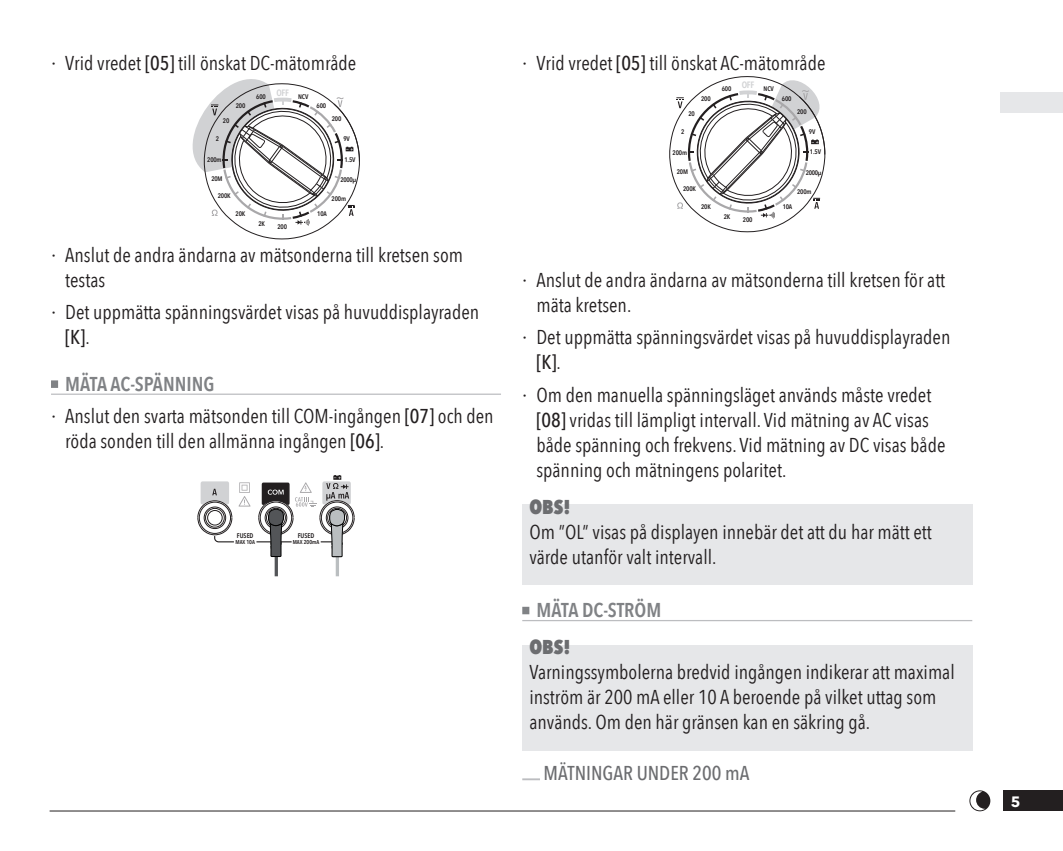
<style>
.page{position:relative;width:1063px;height:851px;background:#fff}
.page>*{position:absolute;margin:0;border:0;box-sizing:border-box;transform-origin:0 0}
.TEKST_-_NOTE_IMPORTANT{font:20px/25px "Avenir Next Condensed";color:#231f20}
.TITLE_-_NIV2{font:600 20px "Avenir Next Condensed";color:#808285}
.TITLE_-_NIV3{font:500 20px "Avenir Next Condensed";color:#6c6d70}
.TITLE_-_NOTE_IMPORTANT{font:800 20px "Avenir Next Condensed";color:#6c6d70}
.t1{font:700 15px "Avenir Next";color:#fff}
.t2{font:600 9.25px "Avenir Next Condensed";letter-spacing:-.025em;color:#d1d2d4}
.t3{font:600 6.75px "Avenir Next Condensed";letter-spacing:-.025em;color:#231f20}
.t4{font:600 5.75px "Avenir Next Condensed";color:#231f20}
.s1{font-family:"Avenir Next"}
.s2{font-weight:500}
</style>
<div class="page">
<div style="left:1004px;top:790px;width:59px;height:20px;background:#231f20"></div>
<hr style="left:50px;top:810px;width:905px;height:1px;background:#231f20">
<div style="left:1001px;top:92px;width:62px;height:21px;background:#e6e7e9"></div>
<svg style="left:969px;top:790px;width:21px;height:21px"></svg>
<div style="left:51px;top:380px;width:7px;height:8px;background:#808285"></div>
<hr style="left:51px;top:393px;width:450px;height:2px;background:#bcbdc0">
<svg style="left:192px;top:79px;width:168px;height:160px"></svg>
<svg style="left:197px;top:475px;width:158px;height:101px"></svg>
<div style="left:522px;top:504px;width:450px;height:81px;background:#e6e7e9"></div>
<div style="left:522px;top:606px;width:7px;height:8px;background:#808285"></div>
<hr style="left:522px;top:620px;width:450px;height:1px;background:#bcbdc0">
<div style="left:522px;top:645px;width:450px;height:105px;background:#e6e7e9"></div>
<svg style="left:522px;top:778px;width:18px;height:2px"></svg>
<svg style="left:669px;top:76px;width:157px;height:156px"></svg>
<p class="TEKST_-_NOTE_IMPORTANT" style="left:51px;top:49px;width:307px"><span class="s1">·</span> Vrid vredet <span class="s2">[05]</span> till önskat DC-mätområde</p>
<p class="t2" style="left:276px;top:84px;width:34px">OFF <sub>NCV</sub></p>
<p class="t3" style="left:317px;top:100px;width:11px">600</p>
<p class="t3" style="left:332px;top:113px;width:11px">200</p>
<p class="t3" style="left:344px;top:133px;width:8px">9V</p>
<p class="t3" style="left:344px;top:153px;width:13px">1.5V</p>
<p class="t3" style="left:341px;top:174px;width:17px">2000µ</p>
<p class="t3" style="left:332px;top:193px;width:16px">200m</p>
<p class="t3" style="left:317px;top:208px;width:11px">10A</p>
<p class="t3" style="left:277px;top:221px;width:11px">200</p>
<p class="t3" style="left:256px;top:90px;width:11px">600</p>
<p class="t3" style="left:236px;top:100px;width:11px">200</p>
<p class="t3" style="left:223px;top:115px;width:8px">20</p>
<p class="t3" style="left:216px;top:133px;width:5px">2</p>
<p class="t3" style="left:207px;top:154px;width:16px">200m</p>
<p class="t3" style="left:211px;top:173px;width:13px">20M</p>
<p class="t3" style="left:218px;top:190px;width:14px">200K</p>
<p class="t3" style="left:236px;top:207px;width:11px">20K</p>
<p class="t3" style="left:258px;top:218px;width:8px">2K</p>
<p class="TEKST_-_NOTE_IMPORTANT" style="left:65px;top:242px;width:399px;text-indent:-14px"><span class="s1">·</span> Anslut de andra ändarna av mätsonderna till kretsen som testas</p>
<p class="TEKST_-_NOTE_IMPORTANT" style="left:65px;top:299px;width:416px;text-indent:-14px"><span class="s1">·</span> Det uppmätta spänningsvärdet visas på huvuddisplayraden <span class="s2">[K]</span>.</p>
<p class="TITLE_-_NIV2" style="left:65px;top:366px;width:151px">MÄTA AC-SPÄNNING</p>
<p class="TEKST_-_NOTE_IMPORTANT" style="left:65px;top:402px;width:430px;text-indent:-14px"><span class="s1">·</span> Anslut den svarta mätsonden till COM-ingången <span class="s2">[07]</span> och den röda sonden till den allmänna ingången <span class="s2">[06]</span>.</p>
<p class="t3" style="left:237px;top:529px;width:18px">FUSED</p>
<p class="t4" style="left:235px;top:536px;width:21px">MAX 10A</p>
<p class="t3" style="left:298px;top:529px;width:18px">FUSED</p>
<p class="t4" style="left:293px;top:536px;width:28px">MAX 200mA</p>
<p class="TEKST_-_NOTE_IMPORTANT" style="left:522px;top:49px;width:305px"><span class="s1">·</span> Vrid vredet <span class="s2">[05]</span> till önskat AC-mätområde</p>
<p class="t2" style="left:742px;top:77px;width:34px">OFF <sub>NCV</sub></p>
<p class="t3" style="left:782px;top:93px;width:11px">600</p>
<p class="t3" style="left:797px;top:106px;width:11px">200</p>
<p class="t3" style="left:809px;top:126px;width:8px">9V</p>
<p class="t3" style="left:810px;top:146px;width:13px">1.5V</p>
<p class="t3" style="left:806px;top:167px;width:17px">2000µ</p>
<p class="t3" style="left:797px;top:185px;width:16px">200m</p>
<p class="t3" style="left:783px;top:201px;width:11px">10A</p>
<p class="t3" style="left:743px;top:214px;width:11px">200</p>
<p class="t3" style="left:722px;top:83px;width:11px">600</p>
<p class="t3" style="left:701px;top:93px;width:11px">200</p>
<p class="t3" style="left:688px;top:108px;width:8px">20</p>
<p class="t3" style="left:681px;top:126px;width:5px">2</p>
<p class="t3" style="left:673px;top:146px;width:16px">200m</p>
<p class="t3" style="left:677px;top:165px;width:13px">20M</p>
<p class="t3" style="left:683px;top:183px;width:14px">200K</p>
<p class="t3" style="left:701px;top:200px;width:11px">20K</p>
<p class="t3" style="left:724px;top:211px;width:8px">2K</p>
<p class="TEKST_-_NOTE_IMPORTANT" style="left:536px;top:267px;width:410px;text-indent:-14px"><span class="s1">·</span> Anslut de andra ändarna av mätsonderna till kretsen för att mäta kretsen.</p>
<p class="TEKST_-_NOTE_IMPORTANT" style="left:536px;top:324px;width:416px;text-indent:-14px"><span class="s1">·</span> Det uppmätta spänningsvärdet visas på huvuddisplayraden <span class="s2">[K]</span>.</p>
<p class="TEKST_-_NOTE_IMPORTANT" style="left:536px;top:381px;width:411px;text-indent:-14px"><span class="s1">·</span> Om den manuella spänningsläget används måste vredet <span class="s2">[08]</span> vridas till lämpligt intervall. Vid mätning av AC visas både spänning och frekvens. Vid mätning av DC visas både spänning och mätningens polaritet.</p>
<p class="TITLE_-_NOTE_IMPORTANT" style="left:529px;top:494px;width:42px">OBS!</p>
<p class="TEKST_-_NOTE_IMPORTANT" style="left:529px;top:518px;width:404px">Om ”OL” visas på displayen innebär det att du har mätt ett värde utanför valt intervall.</p>
<p class="TITLE_-_NIV2" style="left:536px;top:592px;width:126px">MÄTA DC-STRÖM</p>
<p class="TITLE_-_NOTE_IMPORTANT" style="left:529px;top:634px;width:42px">OBS!</p>
<p class="TEKST_-_NOTE_IMPORTANT" style="left:529px;top:658px;width:427px">Varningssymbolerna bredvid ingången indikerar att maximal inström är 200 mA eller 10 A beroende på vilket uttag som används. Om den här gränsen kan en säkring gå.</p>
<p class="TITLE_-_NIV3" style="left:544px;top:760px;width:208px">MÄTNINGAR UNDER 200 mA</p>
<p class="t1" style="left:1011px;top:788px;width:11px">5</p>
</div>
